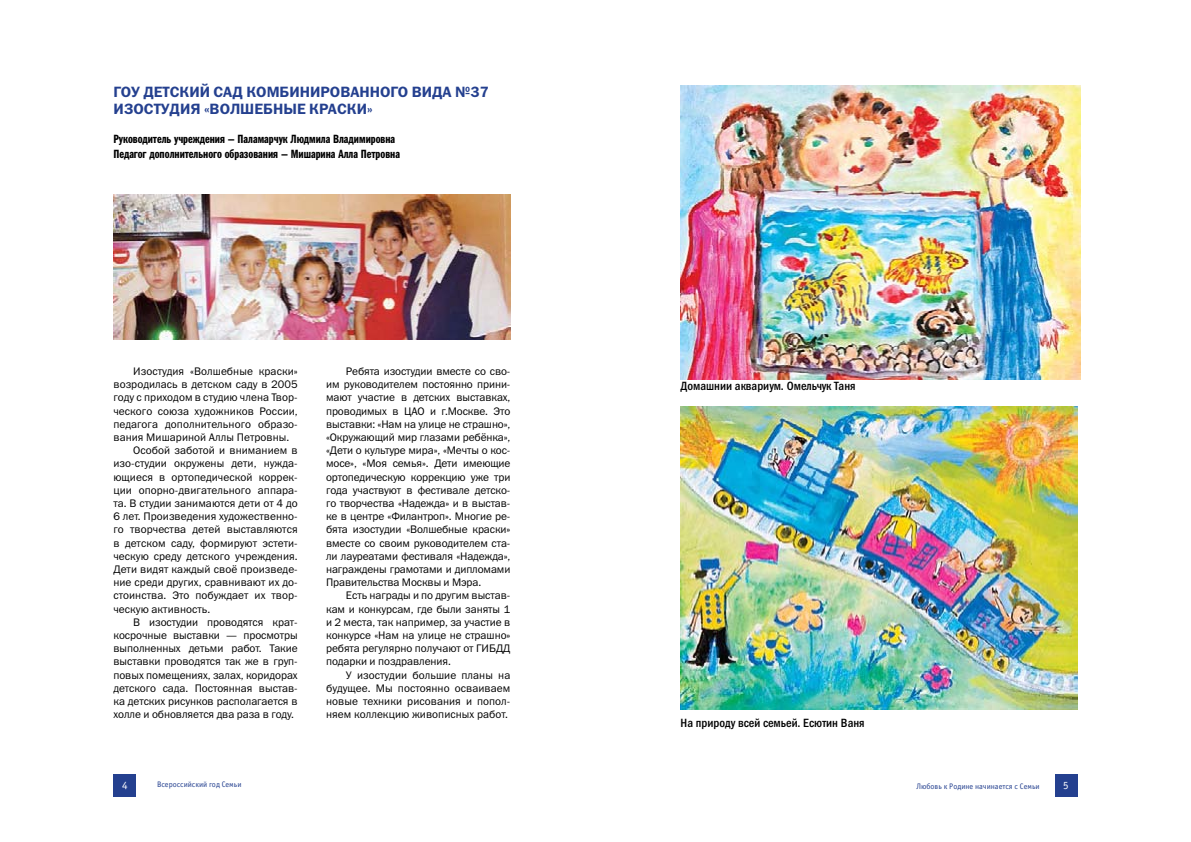
<style>
.page{position:relative;width:1191px;height:842px;background:#fff}
.page>*{position:absolute;margin:0;border:0;box-sizing:border-box;transform-origin:0 0}
.t1{font:15px/17px "Franklin Gothic Demi C";color:#24408f}
.t2{font:12px/14.4px "Franklin Gothic Demi Cmp C";color:#000}
.t3{font:12px "Franklin Gothic Medi Cond C";color:#000}
.t4{font:11px/13.2px "Franklin Gothic Book C";letter-spacing:.005em;color:#000;text-align:justify}
.t5{font:8px "Officina Sans C";color:#24408f}
</style>
<div class="page">
<div style="left:113px;top:774px;width:23px;height:23px;background:#24408f"></div>
<div style="left:1054px;top:774px;width:23px;height:23px;background:#24408f"></div>
<img style="left:113px;top:194px;width:397px;height:146px">
<img style="left:680px;top:85px;width:400px;height:294px">
<img style="left:680px;top:407px;width:397px;height:302px">
<h1 class="t1" style="left:113px;top:83px;width:377px">гоу детский сад комбинированного вида №37<br>Изостудия «Волшебные краски»</h1>
<p class="t2" style="left:113px;top:132px;width:288px">Руководитель учреждения — Паламарчук Людмила Владимировна<br>Педагог дополнительного образования — Мишарина Алла Петровна</p>
<p class="t4" style="left:133px;top:364px;width:166px">Изостудия «Волшебные краски»</p>
<p class="t4" style="left:113px;top:378px;width:186px">возродилась в детском саду в 2005</p>
<p class="t4" style="left:113px;top:391px;width:186px">году с приходом в студию члена Твор-</p>
<p class="t4" style="left:113px;top:404px;width:186px">ческого союза художников России,</p>
<p class="t4" style="left:113px;top:417px;width:186px">педагога дополнительного образо-</p>
<p class="t4" style="left:113px;top:430px;width:177px">вания Мишариной Аллы Петровны.</p>
<p class="t4" style="left:133px;top:444px;width:166px">Особой заботой и вниманием в</p>
<p class="t4" style="left:113px;top:457px;width:186px">изо-студии окружены дети, нужда-</p>
<p class="t4" style="left:113px;top:470px;width:186px">ющиеся в ортопедической коррек-</p>
<p class="t4" style="left:113px;top:483px;width:186px">ции опорно-двигательного аппара-</p>
<p class="t4" style="left:113px;top:496px;width:186px">та. В студии занимаются дети от 4 до</p>
<p class="t4" style="left:113px;top:510px;width:186px">6 лет. Произведения художественно-</p>
<p class="t4" style="left:113px;top:523px;width:186px">го творчества детей выставляются</p>
<p class="t4" style="left:113px;top:536px;width:186px">в детском саду, формируют эстети-</p>
<p class="t4" style="left:113px;top:549px;width:186px">ческую среду детского учреждения.</p>
<p class="t4" style="left:113px;top:562px;width:186px">Дети видят каждый своё произведе-</p>
<p class="t4" style="left:113px;top:576px;width:186px">ние среди других, сравнивают их до-</p>
<p class="t4" style="left:113px;top:589px;width:186px">стоинства. Это побуждает их твор-</p>
<p class="t4" style="left:113px;top:602px;width:98px">ческую активность.</p>
<p class="t4" style="left:133px;top:615px;width:166px">В изостудии проводятся крат-</p>
<p class="t4" style="left:113px;top:628px;width:186px">косрочные выставки — просмотры</p>
<p class="t4" style="left:113px;top:642px;width:186px">выполненных детьми работ. Такие</p>
<p class="t4" style="left:113px;top:655px;width:186px">выставки проводятся так же в груп-</p>
<p class="t4" style="left:113px;top:668px;width:186px">повых помещениях, залах, коридорах</p>
<p class="t4" style="left:113px;top:681px;width:186px">детского сада. Постоянная выстав-</p>
<p class="t4" style="left:113px;top:694px;width:186px">ка детских рисунков располагается в</p>
<p class="t4" style="left:113px;top:708px;width:182px">холле и обновляется два раза в году.</p>
<p class="t4" style="left:326px;top:364px;width:186px;text-indent:20px">Ребята изостудии вместе со сво&shy;им руководителем постоянно прини&shy;мают участие в детских выставках, проводимых в ЦАО и г.Москве. Это выставки: «Нам на улице не страшно», «Окружающий мир глазами ребёнка», «Дети о культуре мира», «Мечты о кос&shy;мосе», «Моя семья». Дети имеющие ортопедическую коррекцию уже три года участвуют в фестивале детско&shy;го творчества «Надежда» и в выстав&shy;ке в центре «Филантроп». Многие ре&shy;бята изостудии «Волшебные краски» вместе со своим руководителем ста&shy;ли лауреатами фестиваля «Надежда», награждены грамотами и дипломами Правительства Москвы и Мэра.</p>
<p class="t4" style="left:326px;top:589px;width:186px;text-indent:20px">Есть награды и по другим выстав&shy;кам и конкурсам, где были заняты 1 и 2 места, так например, за участие в конкурсе «Нам на улице не страшно» ребята регулярно получают от ГИБДД подарки и поздравления.</p>
<p class="t4" style="left:326px;top:668px;width:186px;text-indent:20px">У изостудии большие планы на будущее. Мы постоянно осваиваем новые техники рисования и попол&shy;няем коллекцию живописных работ.</p>
<p class="t3" style="left:680px;top:379px;width:177px">Домашнии аквариум. Омельчук Таня</p>
<p class="t3" style="left:680px;top:716px;width:186px">На природу всей семьей. Есютин Ваня</p>
<p class="t5" style="left:157px;top:779px;width:86px">Всероссийский год Семьи</p>
<p class="t5" style="left:916px;top:782px;width:125px">Любовь к Родине начинается с Семьи</p>
</div>
